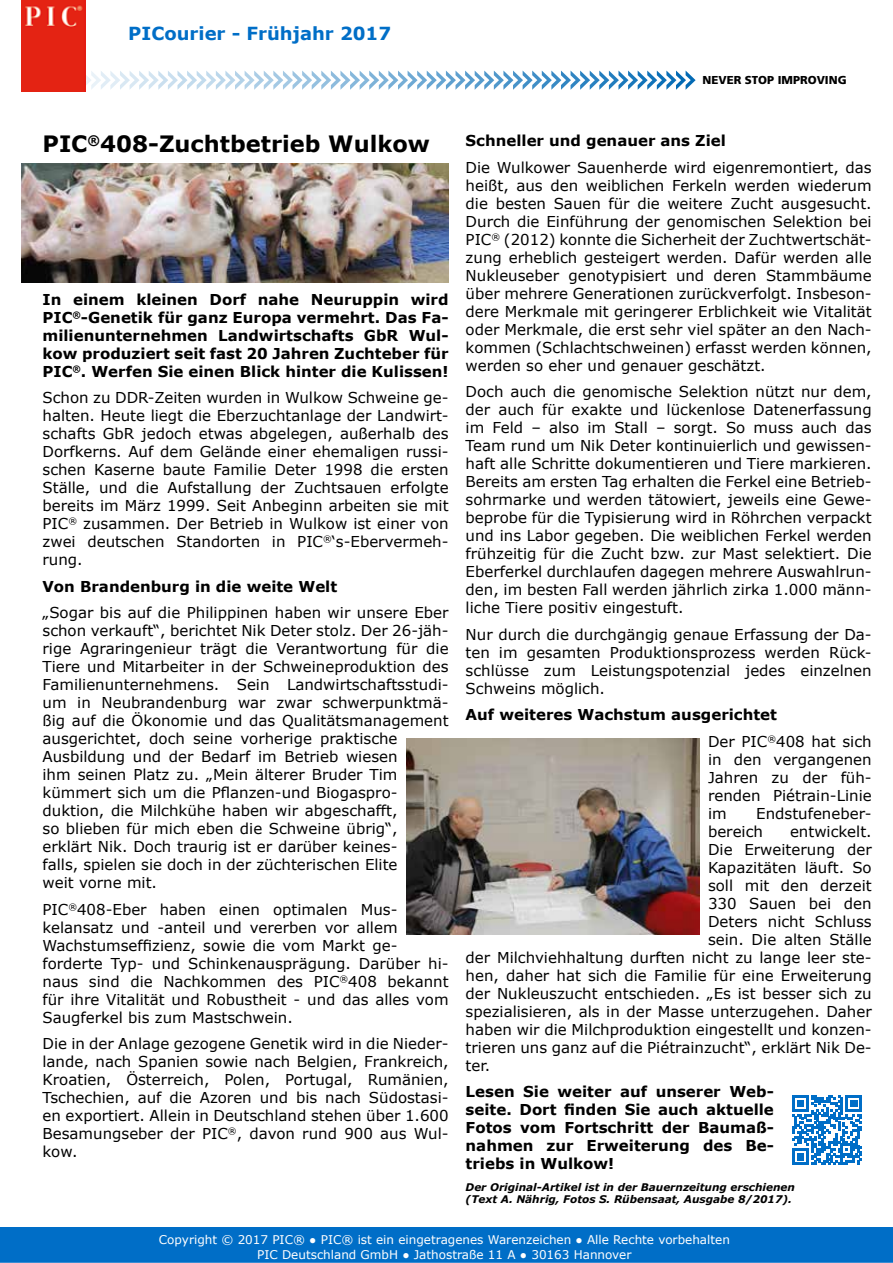
<style>
.page{position:relative;width:893px;height:1263px;background:#fff}
.page>*{position:absolute;margin:0;border:0;box-sizing:border-box;transform-origin:0 0}
.t1{font:700 22.5px "Verdana";color:#000}
.t2{font:700 18px "Verdana";color:#006ec7}
.t3{font:15px/18px "Verdana";color:#000;text-align:justify}
.t4{font:700 15px/18px "Verdana";color:#000;text-align:justify}
.t5{font:12px/14.4px "Verdana";color:#fff;text-align:center}
.t6{font:900 11.55px "Frutiger LT Std";color:#000}
.t7{font:italic 700 10.5px/12.6px "Verdana";color:#000}
.s1{font-weight:400}
</style>
<div class="page">
<svg style="left:85px;top:71px;width:611px;height:19px"></svg>
<img style="left:21px;top:0;width:64px;height:92px">
<div style="left:0;top:1227px;width:893px;height:36px;background:#006ec7"></div>
<hr style="left:0;top:1262px;width:893px;height:1px;background:#fff">
<img style="left:21px;top:164px;width:428px;height:119px">
<img style="left:406px;top:739px;width:293px;height:195px">
<svg style="left:792px;top:1095px;width:70px;height:70px"></svg>
<p class="t2" style="left:128px;top:20px;width:264px">PICourier - Frühjahr 2017</p>
<p class="t6" style="left:702px;top:73px;width:146px">NEVER STOP IMPROVING</p>
<h1 class="t1" style="left:43px;top:128px;width:389px">PIC<sup>®</sup>408-Zuchtbetrieb Wulkow</h1>
<p class="t4" style="left:43px;top:290px;width:408px">In einem kleinen Dorf nahe Neuruppin wird PIC<sup>®</sup>-Genetik für ganz Europa vermehrt. Das Fa&shy;milienunternehmen Landwirtschafts GbR Wul&shy;kow produziert seit fast 20 Jahren Zuchteber für PIC<sup>®</sup>. Werfen Sie einen Blick hinter die Kulissen!</p>
<p class="t3" style="left:43px;top:388px;width:408px">Schon zu DDR-Zeiten wurden in Wulkow Schweine ge&shy;halten. Heute liegt die Eberzuchtanlage der Landwirt&shy;schafts GbR jedoch etwas abgelegen, außerhalb des Dorfkerns. Auf dem Gelände einer ehemaligen russi&shy;schen Kaserne baute Familie Deter 1998 die ersten Ställe, und die Aufstallung der Zuchtsauen erfolgte bereits im März 1999. Seit Anbeginn arbeiten sie mit PIC<sup>®</sup> zusammen. Der Betrieb in Wulkow ist einer von zwei deutschen Standorten in PIC<sup>®</sup>‘s-Ebervermeh&shy;rung.</p>
<p class="t4" style="left:43px;top:577px;width:296px">Von Brandenburg in die weite Welt</p>
<p class="t3" style="left:43px;top:603px;width:408px;text-align:left">„Sogar bis auf die Philippinen haben wir unsere Eber schon verkauft“, berichtet Nik Deter stolz. Der 26-jäh&shy;rige Agraringenieur trägt die Verantwortung für die Tiere und Mitarbeiter in der Schweineproduktion des Familienunternehmens. Sein Landwirtschaftsstudi&shy;um in Neubrandenburg war zwar schwerpunktmä&shy;ßig auf die Ökonomie und das Qualitätsmanagement ausgerichtet, doch seine vorherige praktische Ausbildung und der Bedarf im Betrieb wiesen<br>ihm seinen Platz zu. „Mein älterer Bruder Tim kümmert sich um die Pflanzen-und Biogaspro&shy;duktion, die Milchkühe haben wir abgeschafft,<br>so blieben für mich eben die Schweine übrig“, erklärt Nik. Doch traurig ist er darüber keines-<br>falls, spielen sie doch in der züchterischen Elite<br>weit vorne mit.</p>
<p class="t3" style="left:43px;top:900px;width:408px;text-align:left">PIC<sup>®</sup>408-Eber haben einen optimalen Mus&shy;kelansatz und -anteil und vererben vor allem Wachstumseffizienz, sowie die vom Markt ge&shy;forderte Typ- und Schinkenausprägung. Darüber hi&shy;naus sind die Nachkommen des PIC<sup>®</sup>408 bekannt für ihre Vitalität und Robustheit - und das alles vom Saugferkel bis zum Mastschwein.</p>
<p class="t3" style="left:43px;top:1034px;width:408px">Die in der Anlage gezogene Genetik wird in die Nieder&shy;lande, nach Spanien sowie nach Belgien, Frankreich, Kroatien, Österreich, Polen, Portugal, Rumänien, Tschechien, auf die Azoren und bis nach Südostasi&shy;en exportiert. Allein in Deutschland stehen über 1.600<br>Besamungseber der PIC<sup>®</sup>, davon rund 900 aus Wul&shy;kow.</p>
<p class="t4" style="left:466px;top:131px;width:262px">Schneller und genauer ans Ziel</p>
<p class="t3" style="left:466px;top:158px;width:408px">Die Wulkower Sauenherde wird eigenremontiert, das heißt, aus den weiblichen Ferkeln werden wiederum die besten Sauen für die weitere Zucht ausgesucht.<br>Durch die Einführung der genomischen Selektion bei PIC<sup>®</sup> (2012) konnte die Sicherheit der Zuchtwertschät&shy;zung erheblich gesteigert werden. Dafür werden alle Nukleuseber genotypisiert und deren Stammbäume über mehrere Generationen zurückverfolgt. Insbeson&shy;dere Merkmale mit geringerer Erblichkeit wie Vitalität oder Merkmale, die erst sehr viel später an den Nach&shy;kommen (Schlachtschweinen) erfasst werden können, werden so eher und genauer geschätzt.</p>
<p class="t3" style="left:466px;top:383px;width:408px">Doch auch die genomische Selektion nützt nur dem, der auch für exakte und lückenlose Datenerfassung im Feld – also im Stall – sorgt. So muss auch das Team rund um Nik Deter kontinuierlich und gewissen&shy;haft alle Schritte dokumentieren und Tiere markieren.<br>Bereits am ersten Tag erhalten die Ferkel eine Betrieb&shy;sohrmarke und werden tätowiert, jeweils eine Gewe&shy;beprobe für die Typisierung wird in Röhrchen verpackt und ins Labor gegeben. Die weiblichen Ferkel werden frühzeitig für die Zucht bzw. zur Mast selektiert. Die Eberferkel durchlaufen dagegen mehrere Auswahlrun&shy;den, im besten Fall werden jährlich zirka 1.000 männ&shy;liche Tiere positiv eingestuft.</p>
<p class="t3" style="left:466px;top:625px;width:408px">Nur durch die durchgängig genaue Erfassung der Da&shy;ten im gesamten Produktionsprozess werden Rück&shy;schlüsse zum Leistungspotenzial jedes einzelnen Schweins möglich.</p>
<p class="t4" style="left:708px;top:701px;width:165px;line-height:26.5px;text-indent:-242px">Auf weiteres Wachstum ausgerichtet<br><span class="s1">Der PIC</span><sup>®</sup><span class="s1">408 hat sich</span></p>
<p class="t3" style="left:708px;top:750px;width:165px">in den vergangenen Jahren zu der füh&shy;renden Piétrain-Linie im</p>
<p class="t3" style="left:708px;top:804px;width:165px;text-indent:48px">Endstufeneber&shy;bereich</p>
<p class="t3" style="left:790px;top:822px;width:83px">entwickelt.</p>
<p class="t3" style="left:708px;top:840px;width:165px">Die Erweiterung der</p>
<p class="t3" style="left:708px;top:858px;width:165px">Kapazitäten läuft. So</p>
<p class="t3" style="left:708px;top:876px;width:165px">soll mit den derzeit</p>
<p class="t3" style="left:708px;top:894px;width:165px">330 Sauen bei den</p>
<p class="t3" style="left:708px;top:912px;width:165px">Deters nicht Schluss</p>
<p class="t3" style="left:708px;top:930px;width:165px">sein. Die alten Ställe</p>
<p class="t3" style="left:466px;top:948px;width:408px">der Milchviehhaltung durften nicht zu lange leer ste-</p>
<p class="t3" style="left:466px;top:966px;width:408px">hen, daher hat sich die Familie für eine Erweiterung</p>
<p class="t3" style="left:466px;top:984px;width:408px">der Nukleuszucht entschieden. „Es ist besser sich zu</p>
<p class="t3" style="left:466px;top:1002px;width:408px">spezialisieren, als in der Masse unterzugehen. Daher</p>
<p class="t3" style="left:466px;top:1020px;width:408px">haben wir die Milchproduktion eingestellt und konzen-</p>
<p class="t3" style="left:466px;top:1038px;width:408px">trieren uns ganz auf die Piétrainzucht“, erklärt Nik De-</p>
<p class="t3" style="left:466px;top:1056px;width:26px">ter.</p>
<p class="t4" style="left:466px;top:1083px;width:310px">Lesen Sie weiter auf unserer Web&shy;seite. Dort finden Sie auch aktuelle Fotos vom Fortschritt der Baumaß&shy;nahmen zur Erweiterung des Be&shy;triebs in Wulkow!</p>
<p class="t7" style="left:466px;top:1180px;width:331px">Der Original-Artikel ist in der Bauernzeitung erschienen (Text A. Nährig, Fotos S. Rübensaat, Ausgabe 8/2017).</p>
<p class="t5" style="left:159px;top:1232px;width:573px">Copyright © 2017 PIC® ● PIC® ist ein eingetragenes Warenzeichen ● Alle Rechte vorbehalten<br>PIC Deutschland GmbH ● Jathostraße 11 A ● 30163 Hannover</p>
</div>
